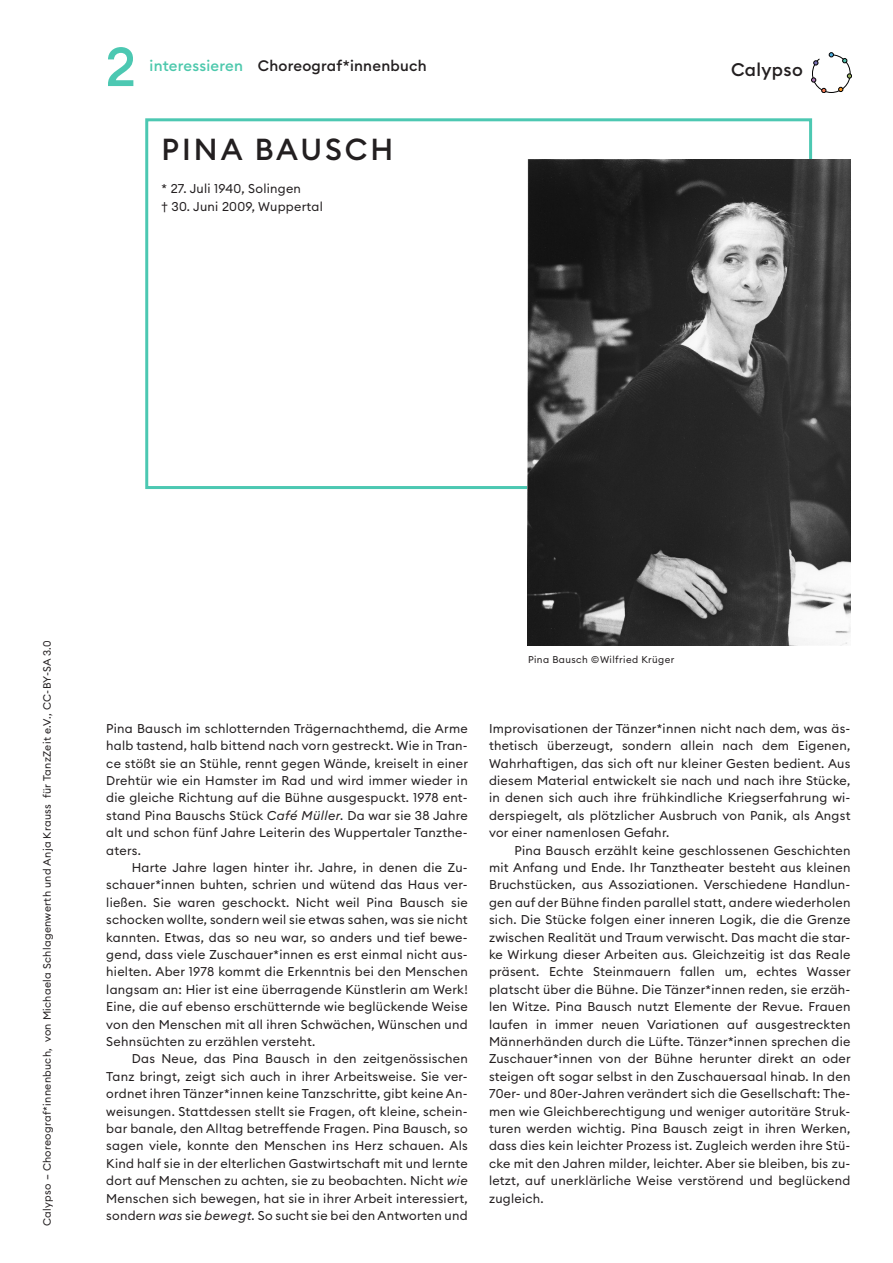
<style>
.page{position:relative;width:893px;height:1263px;background:#fff}
.page>*{position:absolute;margin:0;border:0;box-sizing:border-box;transform-origin:0 0}
.t1{font:500 54px "Euclid Circular B";color:#4cc8b2}
.t2{font:500 30px "Euclid Circular B";letter-spacing:.1em;color:#231f20}
.t3{font:500 18px "Euclid Circular B";letter-spacing:.02em;color:#231f20}
.t4{font:500 15px "Euclid Circular B";letter-spacing:.015em;color:#231f20}
.t5{font:12.6px/17.4px "Euclid Circular B";letter-spacing:.02em;color:#231f20;text-align:justify}
.t6{font:10.5px "Euclid Circular B";letter-spacing:.03em;color:#231f20}
.t7{font:9.75px "Euclid Circular B";letter-spacing:.04em;color:#231f20}
.s1{color:#4cc8ac}
.s2{font-style:italic}
</style>
<div class="page">
<div style="left:145px;top:118px;width:667px;height:371px;border:3px solid #4cc8b2"></div>
<svg style="left:811px;top:52px;width:41px;height:41px"></svg>
<img style="left:528px;top:160px;width:322px;height:486px">
<h1 class="t1" style="left:106px;top:32px;width:32px">2</h1>
<p class="t4" style="left:150px;top:56px;width:278px"><span class="s1">interessieren</span> Choreograf*innenbuch</p>
<h3 class="t3" style="left:731px;top:58px;width:73px">Calypso</h3>
<h2 class="t2" style="left:162px;top:130px;width:233px">PINA BAUSCH</h2>
<p class="t5" style="left:162px;top:180px;width:163px">* 27. Juli 1940, Solingen<br>† 30. Juni 2009, Wuppertal</p>
<p class="t6" style="left:40px;top:1226px;width:587px;rotate:-90deg">Calypso – Choreograf*innenbuch, von Michaela Schlagenwerth und Anja Krauss für TanzZeit e.V., CC-BY-SA 3.0</p>
<p class="t7" style="left:528px;top:653px;width:148px">Pina Bausch © Wilfried Krüger</p>
<p class="t5" style="left:106px;top:719px;width:363px">Pina Bausch im schlotternden Trägernachthemd, die Arme halb tastend, halb bittend nach vorn gestreckt. Wie in Tran&shy;ce stößt sie an Stühle, rennt gegen Wände, kreiselt in einer Drehtür wie ein Hamster im Rad und wird immer wieder in die gleiche Richtung auf die Bühne ausgespuckt. 1978 ent&shy;stand Pina Bauschs Stück <span class="s2">Café Müller.</span> Da war sie 38 Jahre alt und schon fünf Jahre Leiterin des Wuppertaler Tanzthe&shy;aters.</p>
<p class="t5" style="left:106px;top:858px;width:363px;text-indent:26px">Harte Jahre lagen hinter ihr. Jahre, in denen die Zu&shy;schauer*innen buhten, schrien und wütend das Haus ver&shy;ließen. Sie waren geschockt. Nicht weil Pina Bausch sie schocken wollte, sondern weil sie etwas sahen, was sie nicht kannten. Etwas, das so neu war, so anders und tief bewe&shy;gend, dass viele Zuschauer*innen es erst einmal nicht aus&shy;hielten. Aber 1978 kommt die Erkenntnis bei den Menschen langsam an: Hier ist eine überragende Künstlerin am Werk!<br>Eine, die auf ebenso erschütternde wie beglückende Weise von den Menschen mit all ihren Schwächen, Wünschen und Sehnsüchten zu erzählen versteht.</p>
<p class="t5" style="left:106px;top:1050px;width:363px;text-indent:26px">Das Neue, das Pina Bausch in den zeitgenössischen Tanz bringt, zeigt sich auch in ihrer Arbeitsweise. Sie ver&shy;ordnet ihren Tänzer*innen keine Tanzschritte, gibt keine An&shy;weisungen. Stattdessen stellt sie Fragen, oft kleine, schein&shy;bar banale, den Alltag betreffende Fragen. Pina Bausch, so sagen viele, konnte den Menschen ins Herz schauen. Als Kind half sie in der elterlichen Gastwirtschaft mit und lernte dort auf Menschen zu achten, sie zu beobachten. Nicht <span class="s2">wie </span>Menschen sich bewegen, hat sie in ihrer Arbeit interessiert, sondern <span class="s2">was</span> sie <span class="s2">bewegt.</span> So sucht sie bei den Antworten und</p>
<p class="t5" style="left:489px;top:719px;width:363px">Improvisationen der Tänzer*innen nicht nach dem, was äs&shy;thetisch überzeugt, sondern allein nach dem Eigenen, Wahrhaftigen, das sich oft nur kleiner Gesten bedient. Aus diesem Material entwickelt sie nach und nach ihre Stücke, in denen sich auch ihre frühkindliche Kriegserfahrung wi&shy;derspiegelt, als plötzlicher Ausbruch von Panik, als Angst vor einer namenlosen Gefahr.</p>
<p class="t5" style="left:489px;top:841px;width:363px;text-indent:26px">Pina Bausch erzählt keine geschlossenen Geschichten mit Anfang und Ende. Ihr Tanztheater besteht aus kleinen Bruchstücken, aus Assoziationen. Verschiedene Handlun&shy;gen auf der Bühne finden parallel statt, andere wiederholen sich. Die Stücke folgen einer inneren Logik, die die Grenze zwischen Realität und Traum verwischt. Das macht die star&shy;ke Wirkung dieser Arbeiten aus. Gleichzeitig ist das Reale präsent. Echte Steinmauern fallen um, echtes Wasser platscht über die Bühne. Die Tänzer*innen reden, sie erzäh&shy;len Witze. Pina Bausch nutzt Elemente der Revue. Frauen laufen in immer neuen Variationen auf ausgestreckten Männerhänden durch die Lüfte. Tänzer*innen sprechen die Zuschauer*innen von der Bühne herunter direkt an oder steigen oft sogar selbst in den Zuschauersaal hinab. In den 70er- und 80er-Jahren verändert sich die Gesellschaft: The&shy;men wie Gleichberechtigung und weniger autoritäre Struk&shy;turen werden wichtig. Pina Bausch zeigt in ihren Werken, dass dies kein leichter Prozess ist. Zugleich werden ihre Stü&shy;cke mit den Jahren milder, leichter. Aber sie bleiben, bis zu&shy;letzt, auf unerklärliche Weise verstörend und beglückend zugleich.</p>
</div>
